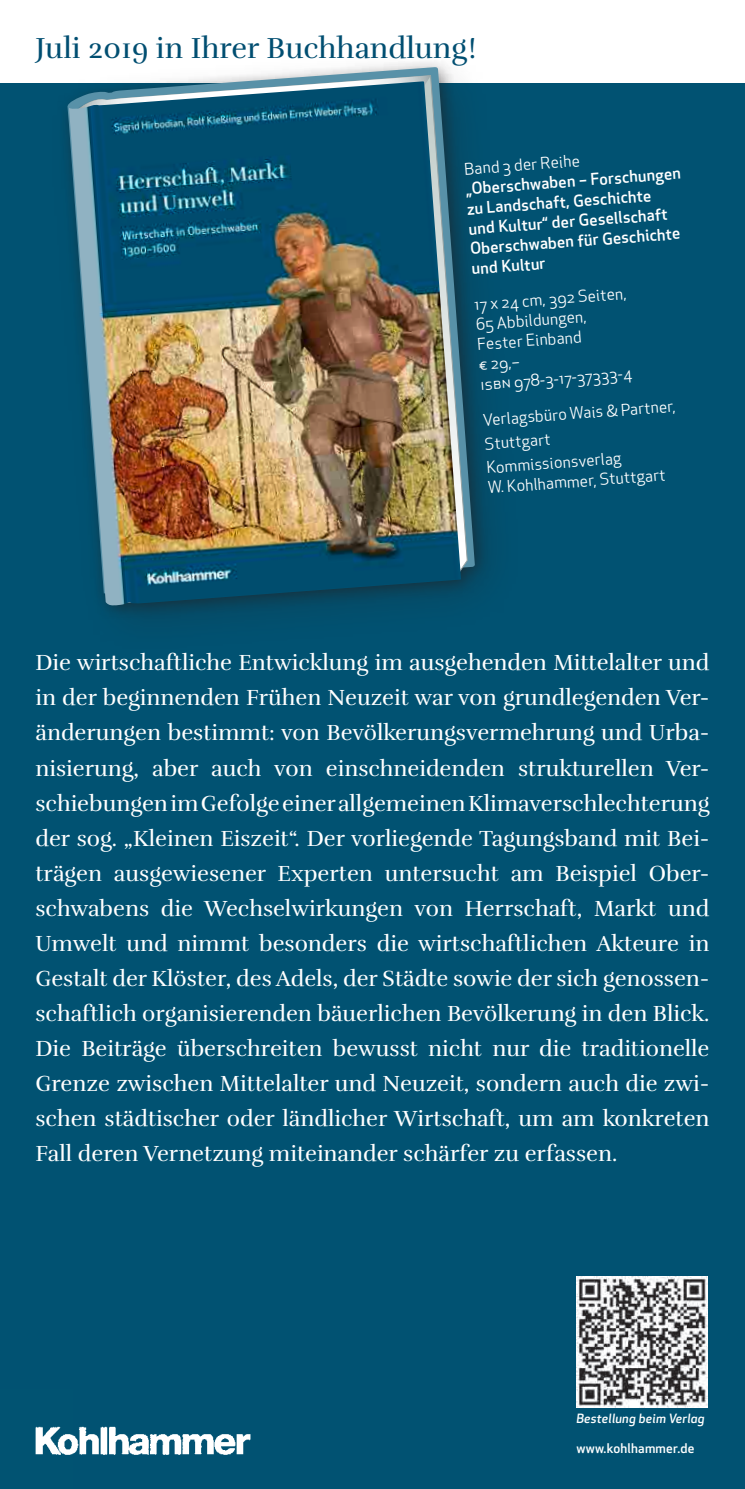
<style>
.page{position:relative;width:745px;height:1489px;background:#fff}
.page>*{position:absolute;margin:0;border:0;box-sizing:border-box;transform-origin:0 0}
.t1{font:29.75px "Rufina";color:#004e71}
.t2{font:22.5px/35px "Rufina";color:#fff;text-align:justify}
.t3{font:16px/20px "Apex New";color:#fff}
.t4{font:500 16px/20px "Apex New";color:#fff}
.t5{font:500 13px "Apex New";letter-spacing:.02em;color:#fff}
.t6{font:italic 500 12.5px "Apex New";letter-spacing:.02em;color:#fff}
</style>
<div class="page">
<div style="left:0;top:83px;width:744px;height:1405px;background:#015272"></div>
<div style="left:45px;top:45px;width:479px;height:611px;background:#231f20;opacity:.25"></div>
<svg style="left:67px;top:67px;width:407px;height:526px"></svg>
<img style="left:430px;top:81px;width:31px;height:524px">
<img style="left:67px;top:75px;width:363px;height:531px">
<img style="left:35px;top:1426px;width:216px;height:29px">
<img style="left:576px;top:1276px;width:131px;height:131px">
<h1 class="t1" style="left:35px;top:30px;width:442px">Juli 2019 in Ihrer Buchhandlung!</h1>
<p class="t3" style="left:463px;top:159px;width:117px;rotate:-4deg">Band 3 der Reihe</p>
<p class="t4" style="left:465px;top:178px;width:217px;rotate:-4deg">„Oberschwaben – Forschungen zu Landschaft, Geschichte<br>und Kultur“ der Gesellschaft<br>Oberschwaben für Geschichte und Kultur</p>
<p class="t3" style="left:473px;top:294px;width:154px;rotate:-4deg">17 x 24 cm, 392 Seiten,<br>65 Abbildungen,<br>Fester Einband<br>€ 29,–<br>isbn 978-3-17-37333-4</p>
<p class="t3" style="left:482px;top:407px;width:194px;line-height:24px;rotate:-4deg">Verlagsbüro Wais &amp; Partner,<br>Stuttgart<br>Kommissionsverlag</p>
<p class="t3" style="left:487px;top:477px;width:179px;rotate:-4deg">W. Kohlhammer, Stuttgart</p>
<p class="t2" style="left:35px;top:645px;width:675px">Die wirtschaftliche Entwicklung im ausgehenden Mittelalter und in der beginnenden Frühen Neuzeit war von grundlegenden Ver&shy;änderungen bestimmt: von Bevölkerungsvermehrung und Urba&shy;nisierung, aber auch von einschneidenden strukturellen Ver&shy;schiebungen im Gefolge einer allgemeinen Klimaverschlechterung der sog. „Kleinen Eiszeit“. Der vorliegende Tagungsband mit Bei&shy;trägen ausgewiesener Experten untersucht am Beispiel Ober&shy;schwabens die Wechselwirkungen von Herrschaft, Markt und Umwelt und nimmt besonders die wirtschaftlichen Akteure in Gestalt der Klöster, des Adels, der Städte sowie der sich genossen&shy;schaftlich organisierenden bäuerlichen Bevölkerung in den Blick.<br>Die Beiträge überschreiten bewusst nicht nur die traditionelle Grenze zwischen Mittelalter und Neuzeit, sondern auch die zwi&shy;schen städtischer oder ländlicher Wirtschaft, um am konkreten Fall deren Vernetzung miteinander schärfer zu erfassen.</p>
<p class="t6" style="left:576px;top:1410px;width:130px">Bestellung beim Verlag</p>
<p class="t5" style="left:576px;top:1439px;width:120px">www.kohlhammer.de</p>
</div>
